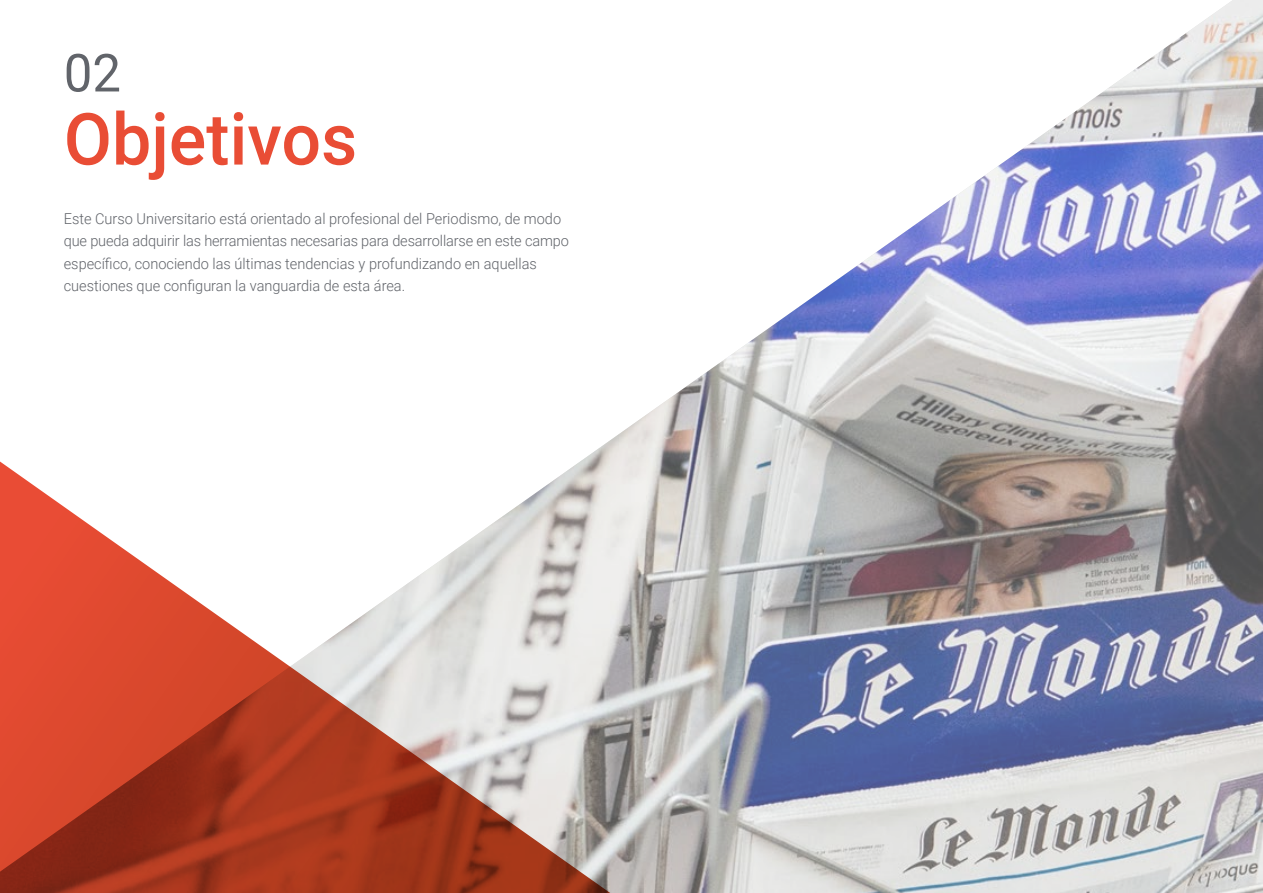
<style>
.page{position:relative;width:1263px;height:893px;background:#fff}
.page>*{position:absolute;margin:0;border:0;box-sizing:border-box;transform-origin:0 0}
.t1{font:500 72px "Roboto";color:#e94d35}
.t2{font:52.5px "Roboto";color:#61646a}
.t3{font:300 15px/22.5px "Roboto";color:#61646a}
</style>
<div class="page">
<img style="left:602px;top:0;width:661px;height:893px">
<svg style="left:0;top:446px;width:640px;height:447px"></svg>
<h2 class="t2" style="left:64px;top:36px;width:59px">02</h2>
<h1 class="t1" style="left:64px;top:89px;width:295px">Objetivos</h1>
<p class="t3" style="left:64px;top:207px;width:506px">Este Curso Universitario está orientado al profesional del Periodismo, de modo que pueda adquirir las herramientas necesarias para desarrollarse en este campo específico, conociendo las últimas tendencias y profundizando en aquellas cuestiones que configuran la vanguardia de esta área.</p>
</div>
